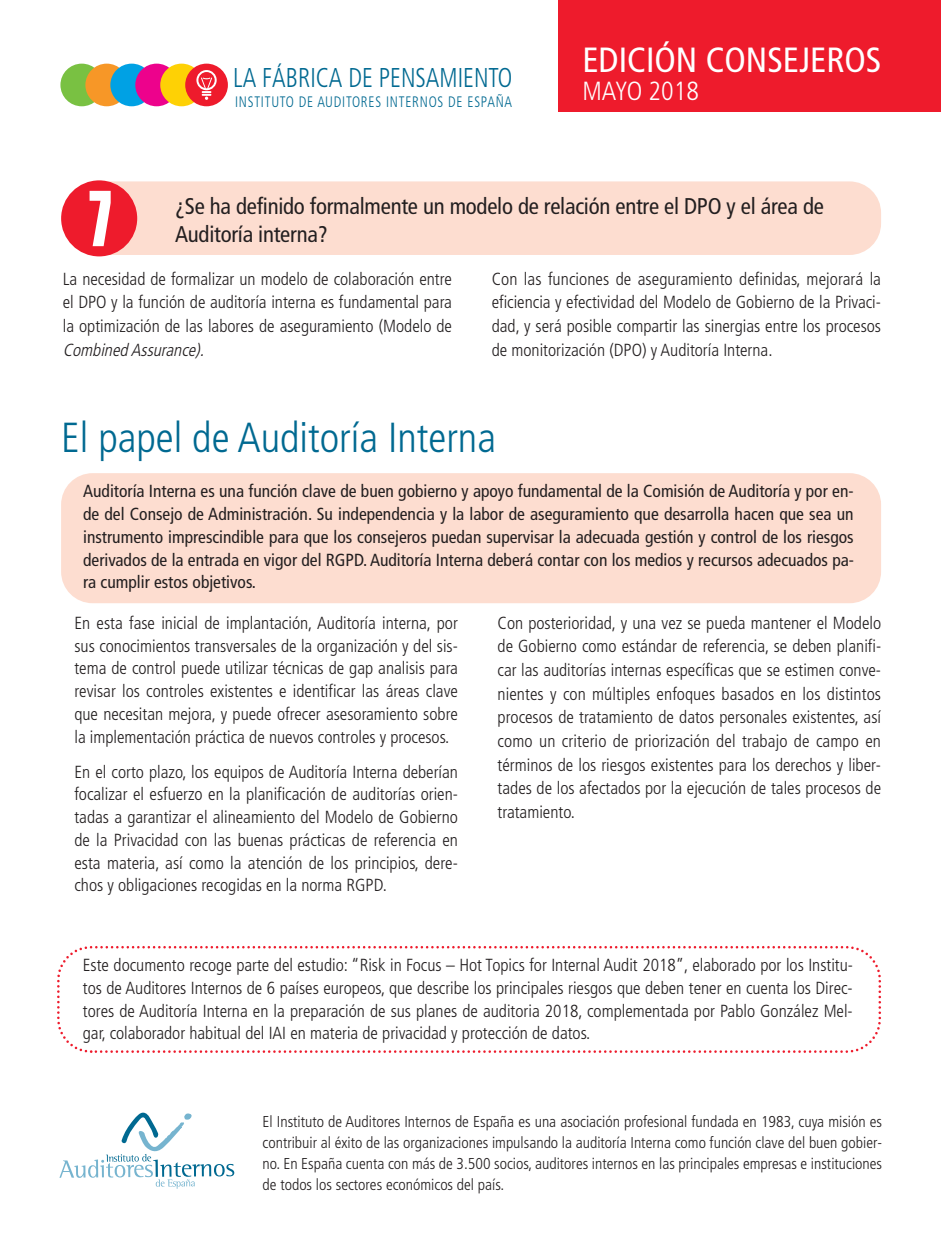
<style>
.page{position:relative;width:942px;height:1239px;background:#fff}
.page>*{position:absolute;margin:0;border:0;box-sizing:border-box;transform-origin:0 0}
.t1{font:70px "Impact";color:#fff;scale:.8 1}
.t2{font:300 condensed 42px "Frutiger";color:#006991}
.t3{font:condensed 35px "Frutiger";color:#fff}
.t4{font:300 condensed 27.12px "Frutiger";color:#006991;scale:.9 1}
.t5{font:300 condensed 26.25px "Frutiger";color:#fff}
.t6{font:condensed 22.75px "Frutiger";letter-spacing:-.01em;color:#231f20}
.t7{font:300 condensed 17.5px/23.6px "Frutiger";color:#231f20;text-align:justify}
.t8{font:condensed 17.5px/22.8px "Frutiger";color:#231f20;text-align:justify}
.t9{font:italic 300 condensed 17.5px "Frutiger";color:#231f20}
.t10{font:300 condensed 15.75px/21px "Frutiger";color:#231f20;text-align:justify}
.t11{font:300 condensed 15.22px "Frutiger";letter-spacing:.055em;color:#006991;scale:.9 1}
</style>
<div class="page">
<div style="left:557px;top:0;width:383px;height:112px;background:#ee1b2c"></div>
<div style="left:60px;top:64px;width:43px;height:42px;background:#79c142;border-radius:50%"></div>
<div style="left:85px;top:64px;width:43px;height:42px;background:#f79727;border-radius:50%"></div>
<div style="left:110px;top:64px;width:43px;height:42px;background:#00a1e4;border-radius:50%"></div>
<div style="left:135px;top:64px;width:43px;height:42px;background:#ed028c;border-radius:50%"></div>
<div style="left:160px;top:64px;width:43px;height:42px;background:#fed105;border-radius:50%"></div>
<div style="left:185px;top:64px;width:43px;height:42px;background:#ee1b2c;border-radius:50%"></div>
<svg style="left:196px;top:70px;width:21px;height:30px"></svg>
<svg style="left:59px;top:1112px;width:175px;height:77px"></svg>
<div style="left:79px;top:181px;width:802px;height:74px;background:#fdddd0;border-radius:32px"></div>
<div style="left:61px;top:180px;width:76px;height:76px;background:#ee1b2c;border-radius:50%"></div>
<div style="left:61px;top:473px;width:820px;height:130px;background:#fdddd0;border-radius:32px"></div>
<svg style="left:57px;top:946px;width:824px;height:107px"></svg>
<h3 class="t4" style="left:233px;top:67px;width:311px">LA FÁBRICA DE PENSAMIENTO</h3>
<p class="t11" style="left:235px;top:96px;width:309px">INSTITUTO DE AUDITORES INTERNOS DE ESPAÑA</p>
<h3 class="t3" style="left:582px;top:46px;width:300px">EDICIÓN CONSEJEROS</h3>
<h3 class="t5" style="left:582px;top:80px;width:118px">MAYO 2018</h3>
<h1 class="t1" style="left:89px;top:196px;width:29px">7</h1>
<h3 class="t6" style="left:175px;top:197px;width:650px">¿Se ha definido formalmente un modelo de relación entre el DPO y el área de</h3>
<h3 class="t6" style="left:175px;top:225px;width:154px">Auditoría interna?</h3>
<p class="t7" style="left:63px;top:268px;width:391px">La necesidad de formalizar un modelo de colaboración entre el DPO y la función de auditoría interna es fundamental para la optimización de las labores de aseguramiento (Modelo de</p>
<p class="t9" style="left:63px;top:342px;width:146px">Combined Assurance).</p>
<p class="t7" style="left:492px;top:268px;width:391px">Con las funciones de aseguramiento definidas, mejorará la eficiencia y efectividad del Modelo de Gobierno de la Privaci&shy;dad, y será posible compartir las sinergias entre los procesos de monitorización (DPO) y Auditoría Interna.</p>
<h2 class="t2" style="left:61px;top:420px;width:436px">El papel de Auditoría Interna</h2>
<p class="t8" style="left:83px;top:481px;width:772px">Auditoría Interna es una función clave de buen gobierno y apoyo fundamental de la Comisión de Auditoría y por en&shy;de del Consejo de Administración. Su independencia y la labor de aseguramiento que desarrolla hacen que sea un instrumento imprescindible para que los consejeros puedan supervisar la adecuada gestión y control de los riesgos derivados de la entrada en vigor del RGPD. Auditoría Interna deberá contar con los medios y recursos adecuados pa&shy;ra cumplir estos objetivos.</p>
<p class="t7" style="left:74px;top:613px;width:385px;line-height:22.8px">En esta fase inicial de implantación, Auditoría interna, por sus conocimientos transversales de la organización y del sis&shy;tema de control puede utilizar técnicas de gap analisis para revisar los controles existentes e identificar las áreas clave que necesitan mejora, y puede ofrecer asesoramiento sobre la implementación práctica de nuevos controles y procesos.</p>
<p class="t7" style="left:74px;top:762px;width:385px;line-height:22.8px">En el corto plazo, los equipos de Auditoría Interna deberían focalizar el esfuerzo en la planificación de auditorías orien&shy;tadas a garantizar el alineamiento del Modelo de Gobierno de la Privacidad con las buenas prácticas de referencia en esta materia, así como la atención de los principios, dere&shy;chos y obligaciones recogidas en la norma RGPD.</p>
<p class="t7" style="left:497px;top:612px;width:385px">Con posterioridad, y una vez se pueda mantener el Modelo de Gobierno como estándar de referencia, se deben planifi&shy;car las auditorías internas específicas que se estimen conve&shy;nientes y con múltiples enfoques basados en los distintos procesos de tratamiento de datos personales existentes, así como un criterio de priorización del trabajo de campo en términos de los riesgos existentes para los derechos y liber&shy;tades de los afectados por la ejecución de tales procesos de tratamiento.</p>
<p class="t7" style="left:83px;top:955px;width:771px;line-height:22.8px">Este documento recoge parte del estudio: “Risk in Focus – Hot Topics for Internal Audit 2018”, elaborado por los Institu&shy;tos de Auditores Internos de 6 países europeos, que describe los principales riesgos que deben tener en cuenta los Direc&shy;tores de Auditoría Interna en la preparación de sus planes de auditoria 2018, complementada por Pablo González Mel&shy;gar, colaborador habitual del IAI en materia de privacidad y protección de datos.</p>
<p class="t10" style="left:262px;top:1112px;width:621px">El Instituto de Auditores Internos de España es una asociación profesional fundada en 1983, cuya misión es contribuir al éxito de las organizaciones impulsando la auditoría Interna como función clave del buen gobier&shy;no. En España cuenta con más de 3.500 socios, auditores internos en las principales empresas e instituciones de todos los sectores económicos del país.</p>
</div>
